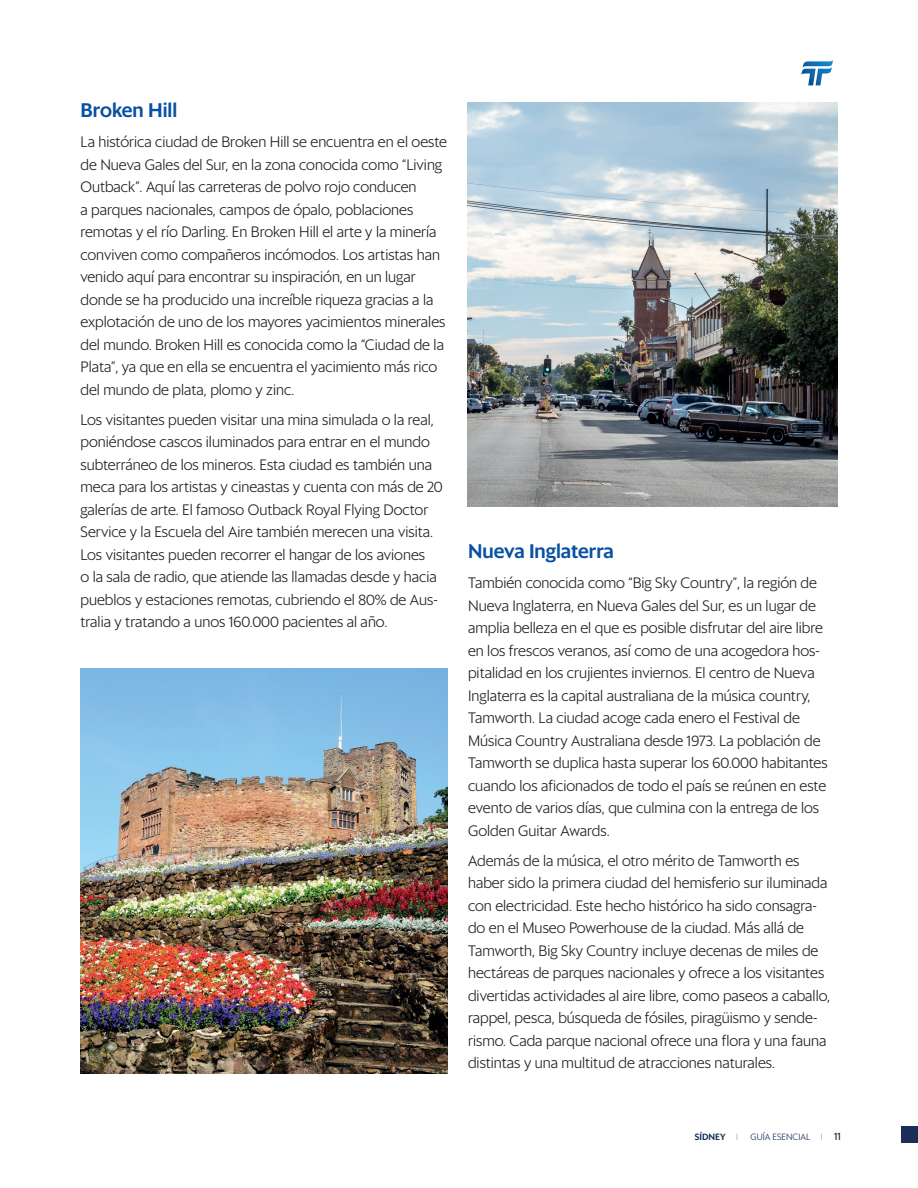
<style>
.page{position:relative;width:918px;height:1188px;background:#fff}
.page>*{position:absolute;margin:0;border:0;box-sizing:border-box;transform-origin:0 0}
.t1{font:500 19.5px "Sanomat Sans";color:#0850a3}
.t2{font:300 15px/22.5px "Sanomat Sans";color:#231f20}
.t3{font:300 9px "Sanomat Sans";color:#162e55}
.t4{font:500 9px "Sanomat Sans";color:#162e55}
.s1{font-weight:200;color:#1599cd}
.s2{font-weight:400;font-size:10.5px;color:#10132e}
</style>
<div class="page">
<div style="left:901px;top:1126px;width:17px;height:17px;background:#1a2e57"></div>
<svg style="left:801px;top:60px;width:32px;height:25px"></svg>
<img style="left:468px;top:102px;width:369px;height:404px">
<img style="left:80px;top:668px;width:368px;height:405px">
<h1 class="t1" style="left:80px;top:96px;width:98px">Broken Hill</h1>
<p class="t2" style="left:80px;top:130px;width:368px">La histórica ciudad de Broken Hill se encuentra en el oeste de Nueva Gales del Sur, en la zona conocida como “Living Outback”. Aquí las carreteras de polvo rojo conducen<br>a parques nacionales, campos de ópalo, poblaciones remotas y el río Darling. En Broken Hill el arte y la minería conviven como compañeros incómodos. Los artistas han venido aquí para encontrar su inspiración, en un lugar donde se ha producido una increíble riqueza gracias a la explotación de uno de los mayores yacimientos minerales del mundo. Broken Hill es conocida como la “Ciudad de la Plata”, ya que en ella se encuentra el yacimiento más rico del mundo de plata, plomo y zinc.</p>
<p class="t2" style="left:80px;top:407px;width:364px">Los visitantes pueden visitar una mina simulada o la real, poniéndose cascos iluminados para entrar en el mundo subterráneo de los mineros. Esta ciudad es también una meca para los artistas y cineastas y cuenta con más de 20 galerías de arte. El famoso Outback Royal Flying Doctor Service y la Escuela del Aire también merecen una visita.<br>Los visitantes pueden recorrer el hangar de los aviones<br>o la sala de radio, que atiende las llamadas desde y hacia pueblos y estaciones remotas, cubriendo el 80% de Aus&shy;tralia y tratando a unos 160.000 pacientes al año.</p>
<h1 class="t1" style="left:468px;top:537px;width:147px">Nueva Inglaterra</h1>
<p class="t2" style="left:468px;top:571px;width:361px">También conocida como “Big Sky Country”, la región de Nueva Inglaterra, en Nueva Gales del Sur, es un lugar de amplia belleza en el que es posible disfrutar del aire libre en los frescos veranos, así como de una acogedora hos&shy;pitalidad en los crujientes inviernos. El centro de Nueva Inglaterra es la capital australiana de la música country, Tamworth. La ciudad acoge cada enero el Festival de Música Country Australiana desde 1973. La población de Tamworth se duplica hasta superar los 60.000 habitantes cuando los aficionados de todo el país se reúnen en este evento de varios días, que culmina con la entrega de los Golden Guitar Awards.</p>
<p class="t2" style="left:468px;top:848px;width:364px">Además de la música, el otro mérito de Tamworth es haber sido la primera ciudad del hemisferio sur iluminada con electricidad. Este hecho histórico ha sido consagra&shy;do en el Museo Powerhouse de la ciudad. Más allá de Tamworth, Big Sky Country incluye decenas de miles de hectáreas de parques nacionales y ofrece a los visitantes divertidas actividades al aire libre, como paseos a caballo, rappel, pesca, búsqueda de fósiles, piragüismo y sende&shy;rismo. Cada parque nacional ofrece una flora y una fauna distintas y una multitud de atracciones naturales.</p>
<p class="t4" style="left:695px;top:1130px;width:45px">SÍDNEY <span class="s1">I</span></p>
<p class="t3" style="left:751px;top:1130px;width:92px">GUÍA ESENCIAL <span class="s1">I</span> <span class="s2">11</span></p>
</div>
